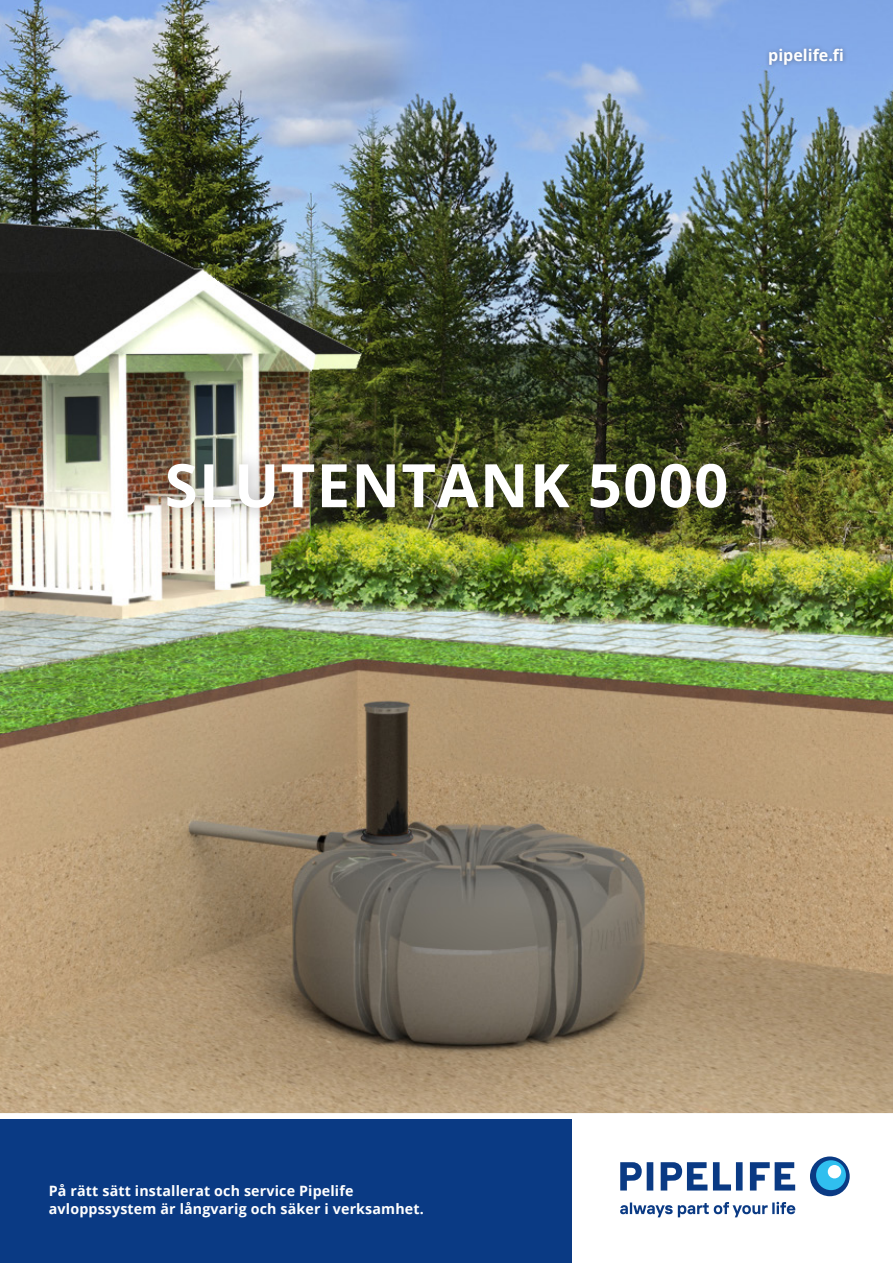
<style>
.page{position:relative;width:893px;height:1263px;background:#fff}
.page>*{position:absolute;margin:0;border:0;box-sizing:border-box;transform-origin:0 0}
.t1{font:700 60px "Open Sans";letter-spacing:.02em;color:#fff}
.t2{font:700 16.05px "Open Sans";color:#fff}
.t3{font:700 14.25px/18px "Open Sans";letter-spacing:.01em;color:#fff}
</style>
<div class="page">
<img style="left:0;top:0;width:893px;height:1113px">
<div style="left:0;top:1119px;width:571px;height:144px;background:#0a3a84"></div>
<svg style="left:620px;top:1156px;width:230px;height:61px"></svg>
<div style="left:816px;top:1160px;width:30px;height:30px;background:#30bfef;border-radius:50%"></div>
<div style="left:828px;top:1165px;width:13px;height:13px;background:#fff;border-radius:50%"></div>
<div style="left:764px;top:44px;width:84px;height:26px;background:#231f20;opacity:.4"></div>
<div style="left:152px;top:449px;width:589px;height:74px;background:#231f20;opacity:.4"></div>
<p class="t2" style="left:768px;top:44px;width:77px">pipelife.fi</p>
<p class="t1" style="left:165px;top:443px;width:565px">SLUTENTANK 5000</p>
<p class="t3" style="left:49px;top:1181px;width:376px">På rätt sätt installerat och service Pipelife avloppssystem är långvarig och säker i verksamhet.</p>
</div>
